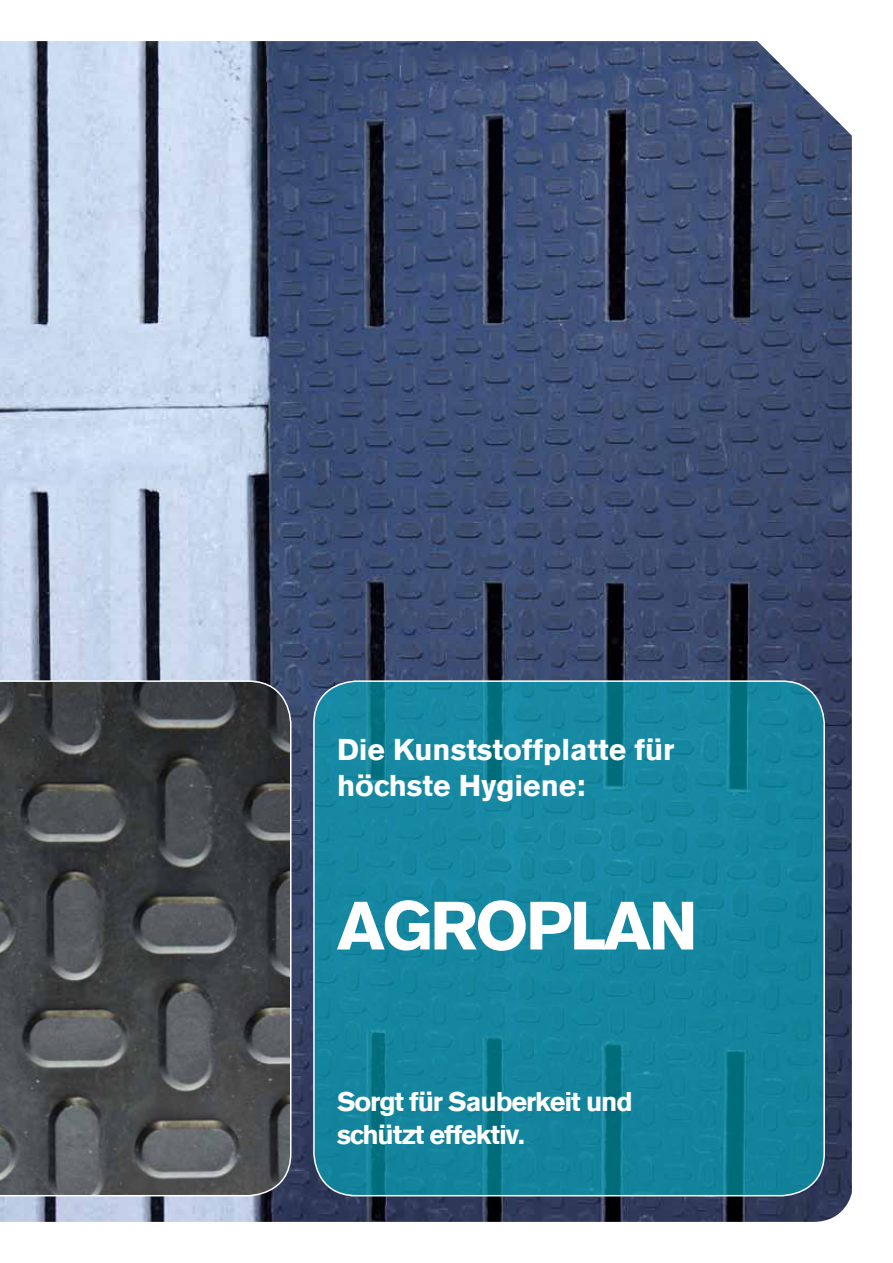
<style>
.page{position:relative;width:893px;height:1263px;background:#fff}
.page>*{position:absolute;margin:0;border:0;box-sizing:border-box;transform-origin:0 0}
.t1{font:700 67.5px "Akzidenz Grotesk BE";letter-spacing:-.04em;color:#fff}
.t2{font:700 30px/36px "Akzidenz Grotesk BE";color:#fff}
.t3{font:700 27px/32.4px "Akzidenz Grotesk BE";letter-spacing:-.04em;color:#fff}
</style>
<div class="page">
<img style="left:0;top:41px;width:852px;height:1181px">
<svg style="left:314px;top:681px;width:510px;height:515px;fill:#1586a0"></svg>
<div style="left:313px;top:680px;width:512px;height:516px;border:2px solid #fff;border-radius:43px"></div>
<svg style="left:0;top:680px;width:291px;height:516px"></svg>
<p class="t2" style="left:337px;top:732px;width:339px">Die Kunststoffplatte für höchste Hygiene:</p>
<h1 class="t1" style="left:337px;top:887px;width:362px">AGROPLAN</h1>
<p class="t3" style="left:337px;top:1086px;width:297px">Sorgt für Sauberkeit und schützt effektiv.</p>
</div>
